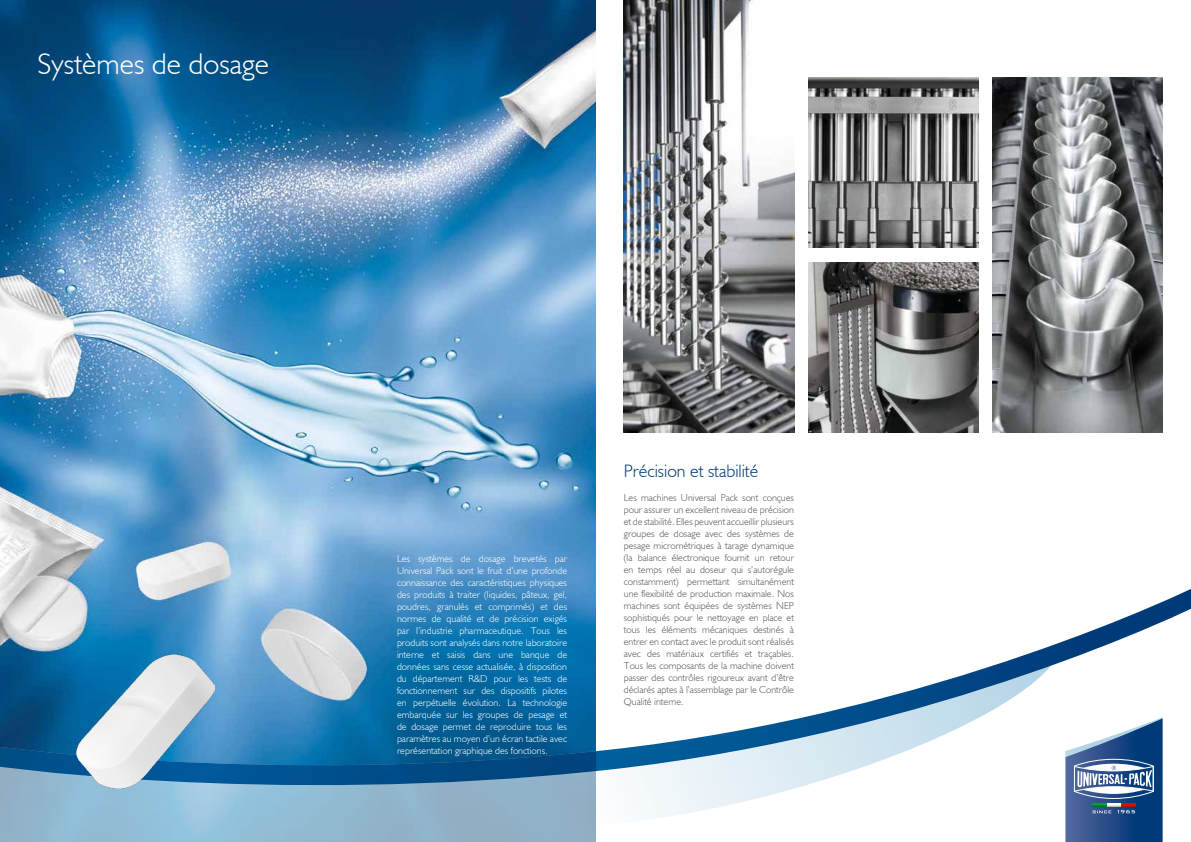
<style>
.page{position:relative;width:1191px;height:842px;background:#fff}
.page>*{position:absolute;margin:0;border:0;box-sizing:border-box;transform-origin:0 0}
.t1{font:300 30px "Humanist 521 BT";color:#fff}
.t2{font:300 18px "Humanist 521 BT";color:#003a78}
.t3{font:300 10px/12px "Humanist 521 BT";color:#575756;text-align:justify}
.t4{font:300 10px/12px "Humanist 521 BT";color:#fff;text-align:justify}
</style>
<div class="page">
<img style="left:0;top:0;width:595px;height:587px">
<img style="left:992px;top:78px;width:170px;height:355px">
<svg style="left:0;top:807px;width:1163px;height:35px"></svg>
<svg style="left:587px;top:807px;width:464px;height:19px"></svg>
<svg style="left:0;top:587px;width:1191px;height:220px"></svg>
<img style="left:624px;top:0;width:170px;height:433px">
<img style="left:808px;top:263px;width:170px;height:170px">
<img style="left:808px;top:78px;width:170px;height:170px">
<img style="left:76px;top:654px;width:138px;height:135px">
<svg style="left:1065px;top:717px;width:97px;height:125px"></svg>
<h1 class="t1" style="left:38px;top:45px;width:233px">Systèmes de dosage</h1>
<p class="t4" style="left:397px;top:552px;width:172px">Les systèmes de dosage brevetés par Universal Pack sont le fruit d’une profonde connaissance des caractéristiques physiques des produits à traiter (liquides, pâteux, gel, poudres, granulés et comprimés) et des normes de qualité et de précision exigés par l’industrie pharmaceutique. Tous les produits sont analysés dans notre laboratoire interne et saisis dans une banque de données sans cesse actualisée, à disposition du département R&amp;D pour les tests de fonctionnement sur des dispositifs pilotes en perpétuelle évolution. La technologie embarquée sur les groupes de pesage et de dosage permet de reproduire tous les paramètres au moyen d’un écran tactile avec représentation graphique des fonctions.</p>
<h2 class="t2" style="left:624px;top:460px;width:136px">Précision et stabilité</h2>
<p class="t3" style="left:624px;top:492px;width:172px">Les machines Universal Pack sont conçues pour assurer un excellent niveau de précision et de stabilité. Elles peuvent accueillir plusieurs groupes de dosage avec des systèmes de pesage micrométriques à tarage dynamique (la balance électronique fournit un retour en temps réel au doseur qui s’autorégule constamment) permettant simultanément une flexibilité de production maximale. Nos machines sont équipées de systèmes NEP sophistiqués pour le nettoyage en place et tous les éléments mécaniques destinés à entrer en contact avec le produit sont réalisés avec des matériaux certifiés et traçables.<br>Tous les composants de la machine doivent passer des contrôles rigoureux avant d’être déclarés aptes à l’assemblage par le Contrôle Qualité interne.</p>
</div>
